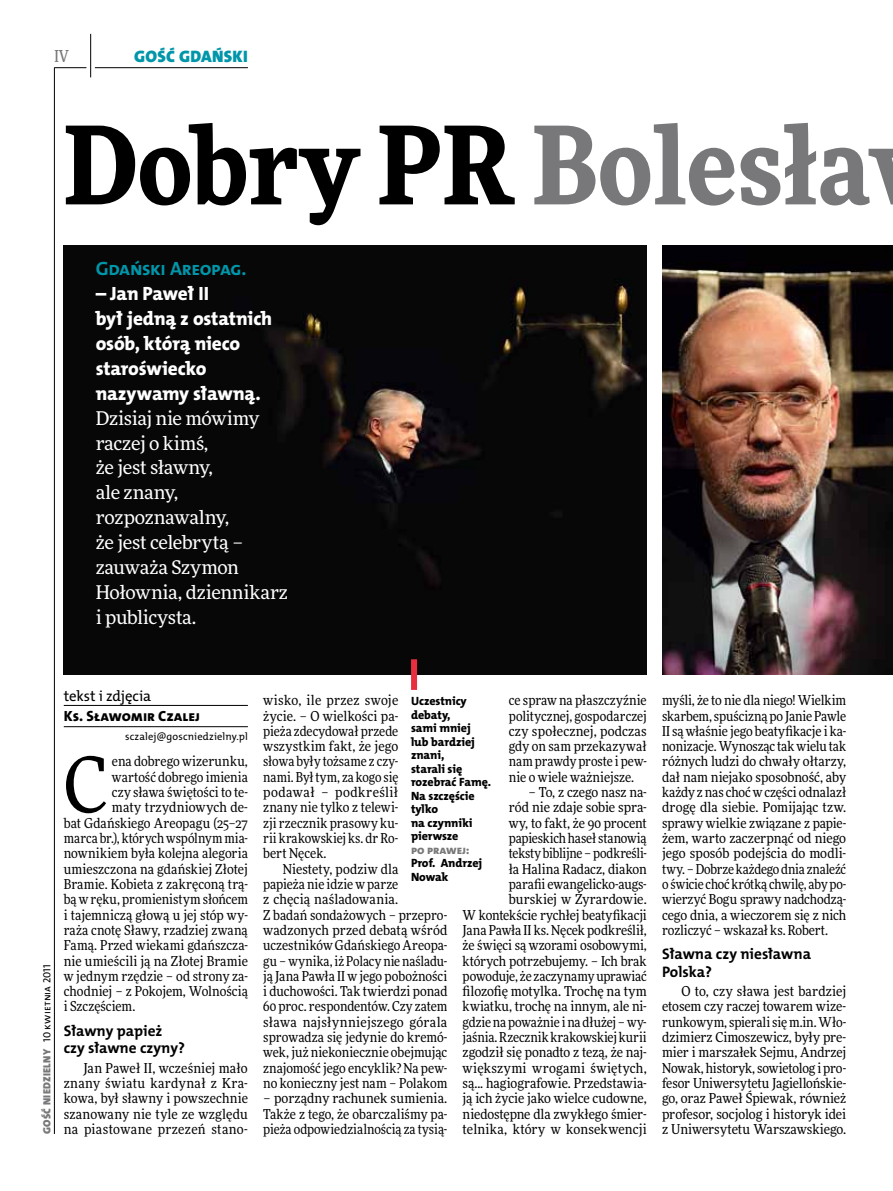
<style>
.page{position:relative;width:893px;height:1191px;background:#fff}
.page>*{position:absolute;margin:0;border:0;box-sizing:border-box;transform-origin:0 0}
.t1{font:900 108px "Freeday Narrow";color:#000}
.t2{font:76.95px "Freeday Narrow News";color:#000}
.t3{font:19.35px/24.9px "The Mix HP8 Ex Bld";letter-spacing:-.01em;color:#fff}
.t4{font:19.35px "The Mix HP7 Bld";letter-spacing:-.02em;color:#0096aa}
.t5{font:18.9px/24.9px "Freeday News";letter-spacing:-.015em;color:#fff}
.t6{font:16.65px "The Mix HP9 Blk";letter-spacing:.02em;color:#0096aa}
.t7{font:500 16.5px "Freeday Narrow";color:#787779;scale:.9 1}
.t8{font:15.3px/17.7px "The Mix HP7 Bld";letter-spacing:-.005em;color:#000}
.t9{font:14.85px "The Mix HP8 Ex Bld";letter-spacing:.01em;color:#000}
.t10{font:14.85px "The Mix HP5 Plain";letter-spacing:-.015em;color:#000}
.t11{font:13.65px/15.3px "Freeday Narrow News";color:#000;text-align:justify}
.t12{font:12px/13.5px "The Mix HP8 Ex Bld";letter-spacing:-.005em;color:#000}
.t13{font:12px "The Mix HP8 Ex Bld";color:#787779}
.t14{font:10.5px "The Mix HP9 Blk";letter-spacing:.025em;color:#787779}
.t15{font:10.5px "The Mix HP5 Plain";letter-spacing:.01em;color:#000}
.s1{color:#787779}
.s2{font-family:"The Mix HP5 Plain";color:#000}
</style>
<div class="page">
<hr style="left:54px;top:67px;width:1px;height:1067px;background:#000">
<hr style="left:90px;top:34px;width:1px;height:43px;background:#000">
<hr style="left:54px;top:67px;width:32px;height:1px;background:#000">
<hr style="left:95px;top:67px;width:153px;height:1px;background:#000">
<img style="left:64px;top:246px;width:583px;height:428px">
<hr style="left:64px;top:705px;width:184px;height:1px;background:#000">
<hr style="left:64px;top:726px;width:184px;height:1px;background:#000">
<div style="left:411px;top:659px;width:6px;height:31px;background:#e92f3f"></div>
<img style="left:662px;top:246px;width:231px;height:428px">
<p class="t7" style="left:54px;top:46px;width:17px">IV</p>
<p class="t6" style="left:134px;top:46px;width:115px">GOŚĆ GDAŃSKI</p>
<h1 class="t1" style="left:64px;top:95px;width:807px">Dobry PR <span class="s1">Bolesła</span></h1>
<h3 class="t4" style="left:96px;top:256px;width:152px">Gdański Areopag.</h3>
<h3 class="t3" style="left:96px;top:281px;width:178px">– Jan Paweł II<br>był jedną z ostatnich osób, którą nieco staroświecko nazywamy sławną.</h3>
<h3 class="t5" style="left:96px;top:405px;width:194px">Dzisiaj nie mówimy raczej o kimś,<br>że jest sławny,<br>ale znany, rozpoznawalny,<br>że jest celebrytą – zauważa Szymon<br>Hołownia, dziennikarz i publicysta.</h3>
<p class="t14" style="left:40px;top:1134px;width:171px;rotate:-90deg">GOŚĆ NIEDZIELNY <span class="s2">10 kwietnia 2011</span></p>
<p class="t10" style="left:64px;top:686px;width:89px">tekst i zdjęcia</p>
<p class="t9" style="left:64px;top:706px;width:138px">Ks. Sławomir Czalej</p>
<p class="t15" style="left:125px;top:729px;width:124px">sczalej@goscniedzielny.pl</p>
<h2 class="t2" style="left:64px;top:737px;width:45px">C</h2>
<p class="t11" style="left:112px;top:754px;width:137px">ena dobrego wizerunku,</p>
<p class="t11" style="left:112px;top:769px;width:137px">wartość dobrego imienia</p>
<p class="t11" style="left:112px;top:784px;width:137px">czy sława świętości to te-</p>
<p class="t11" style="left:112px;top:799px;width:137px">maty trzydniowych de-</p>
<p class="t11" style="left:64px;top:815px;width:186px">bat Gdańskiego Areopagu (25–27</p>
<p class="t11" style="left:64px;top:830px;width:186px">marca br.), których wspólnym mia-</p>
<p class="t11" style="left:64px;top:845px;width:186px">nownikiem była kolejna alegoria</p>
<p class="t11" style="left:64px;top:861px;width:186px">umieszczona na gdańskiej Złotej</p>
<p class="t11" style="left:64px;top:876px;width:186px">Bramie. Kobieta z zakręconą trą-</p>
<p class="t11" style="left:64px;top:891px;width:186px">bą w ręku, promienistym słońcem</p>
<p class="t11" style="left:64px;top:907px;width:186px">i tajemniczą głową u jej stóp wy-</p>
<p class="t11" style="left:64px;top:922px;width:186px">raża cnotę Sławy, rzadziej zwaną</p>
<p class="t11" style="left:64px;top:937px;width:186px">Famą. Przed wiekami gdańszcza-</p>
<p class="t11" style="left:64px;top:953px;width:186px">nie umieścili ją na Złotej Bramie</p>
<p class="t11" style="left:64px;top:968px;width:186px">w jednym rzędzie – od strony za-</p>
<p class="t11" style="left:64px;top:983px;width:186px">chodniej – z Pokojem, Wolnością</p>
<p class="t11" style="left:64px;top:998px;width:73px">i Szczęściem.</p>
<p class="t8" style="left:64px;top:1021px;width:123px">Sławny papież czy sławne czyny?</p>
<p class="t11" style="left:64px;top:1060px;width:186px;text-indent:20px">Jan Paweł II, wcześniej mało znany światu kardynał z Kra&shy;kowa, był sławny i powszechnie szanowany nie tyle ze względu na piastowane przezeń stano-</p>
<p class="t11" style="left:263px;top:692px;width:137px">wisko, ile przez swoje życie. – O wielkości pa&shy;pieża zdecydował przede wszystkim fakt, że jego słowa były tożsame z czy&shy;nami. Był tym, za kogo się podawał – podkreślił znany nie tylko z telewi&shy;zji rzecznik prasowy ku&shy;rii krakowskiej ks. dr Ro&shy;bert Nęcek.</p>
<p class="t11" style="left:263px;top:861px;width:186px;text-align:left;text-indent:20px">Niestety, podziw dla<br>papieża nie idzie w parze<br>z chęcią naśladowania.<br>Z badań sondażowych – przepro&shy;wadzonych przed debatą wśród uczestników Gdańskiego Areopa&shy;gu – wynika, iż Polacy nie naśladu&shy;ją Jana Pawła II w jego pobożności i duchowości. Tak twierdzi ponad<br>60 proc. respondentów. Czy zatem sława najsłynniejszego górala sprowadza się jedynie do kremó&shy;wek, już niekoniecznie obejmując znajomość jego encyklik? Na pew&shy;no konieczny jest nam – Polakom</p>
<p class="t11" style="left:263px;top:1090px;width:186px">– porządny rachunek sumienia.<br>Także z tego, że obarczaliśmy pa&shy;pieża odpowiedzialnością za tysią-</p>
<p class="t11" style="left:509px;top:692px;width:139px">ce spraw na płaszczyźnie politycznej, gospodarczej czy społecznej, podczas gdy on sam przekazywał nam prawdy proste i pew&shy;nie o wiele ważniejsze.</p>
<p class="t11" style="left:463px;top:784px;width:186px;text-align:right">– To, z czego nasz na-<br>ród nie zdaje sobie spra-<br>wy, to fakt, że 90 procent papieskich haseł stanowią<br>teksty biblijne – podkreśli-<br>ła Halina Radacz, diakon<br>parafii ewangelicko-augs&shy;burskiej w Żyrardowie.<br>W kontekście rychłej beatyfikacji<br>Jana Pawła II ks. Nęcek podkreślił, że święci są wzorami osobowymi, których potrzebujemy. – Ich brak powoduje, że zaczynamy uprawiać filozofię motylka. Trochę na tym kwiatku, trochę na innym, ale ni&shy;gdzie na poważnie i na dłużej – wy&shy;jaśnia. Rzecznik krakowskiej kurii zgodził się ponadto z tezą, że naj&shy;większymi wrogami świętych, są... hagiografowie. Przedstawia&shy;ją ich życie jako wielce cudowne, niedostępne dla zwykłego śmier&shy;telnika, który w konsekwencji</p>
<p class="t12" style="left:411px;top:694px;width:82px">Uczestnicy debaty,<br>sami mniej lub bardziej znani,<br>starali się rozebrać Famę.<br>Na szczęście tylko<br>na czynniki pierwsze</p>
<p class="t13" style="left:411px;top:842px;width:60px">po prawej:</p>
<p class="t12" style="left:411px;top:856px;width:73px">Prof. Andrzej<br>Nowak</p>
<p class="t11" style="left:662px;top:692px;width:186px">myśli, że to nie dla niego! Wielkim skarbem, spuścizną po Janie Pawle II są właśnie jego beatyfikacje i ka&shy;nonizacje. Wynosząc tak wielu tak różnych ludzi do chwały ołtarzy, dał nam niejako sposobność, aby każdy z nas choć w części odnalazł drogę dla siebie. Pomijając tzw. sprawy wielkie związane z papie&shy;żem, warto zaczerpnąć od niego jego sposób podejścia do modli&shy;twy. – Dobrze każdego dnia znaleźć o świcie choć krótką chwilę, aby po&shy;wierzyć Bogu sprawy nadchodzą&shy;cego dnia, a wieczorem się z nich rozliczyć – wskazał ks. Robert.</p>
<p class="t8" style="left:662px;top:945px;width:151px">Sławna czy niesławna<br>Polska?</p>
<p class="t11" style="left:662px;top:983px;width:186px;text-indent:20px">O to, czy sława jest bardziej etosem czy raczej towarem wize&shy;runkowym, spierali się m.in. Wło&shy;dzimierz Cimoszewicz, były pre&shy;mier i marszałek Sejmu, Andrzej Nowak, historyk, sowietolog i pro&shy;fesor Uniwersytetu Jagiellońskie&shy;go, oraz Paweł Śpiewak, również profesor, socjolog i historyk idei z Uniwersytetu Warszawskiego.</p>
</div>
